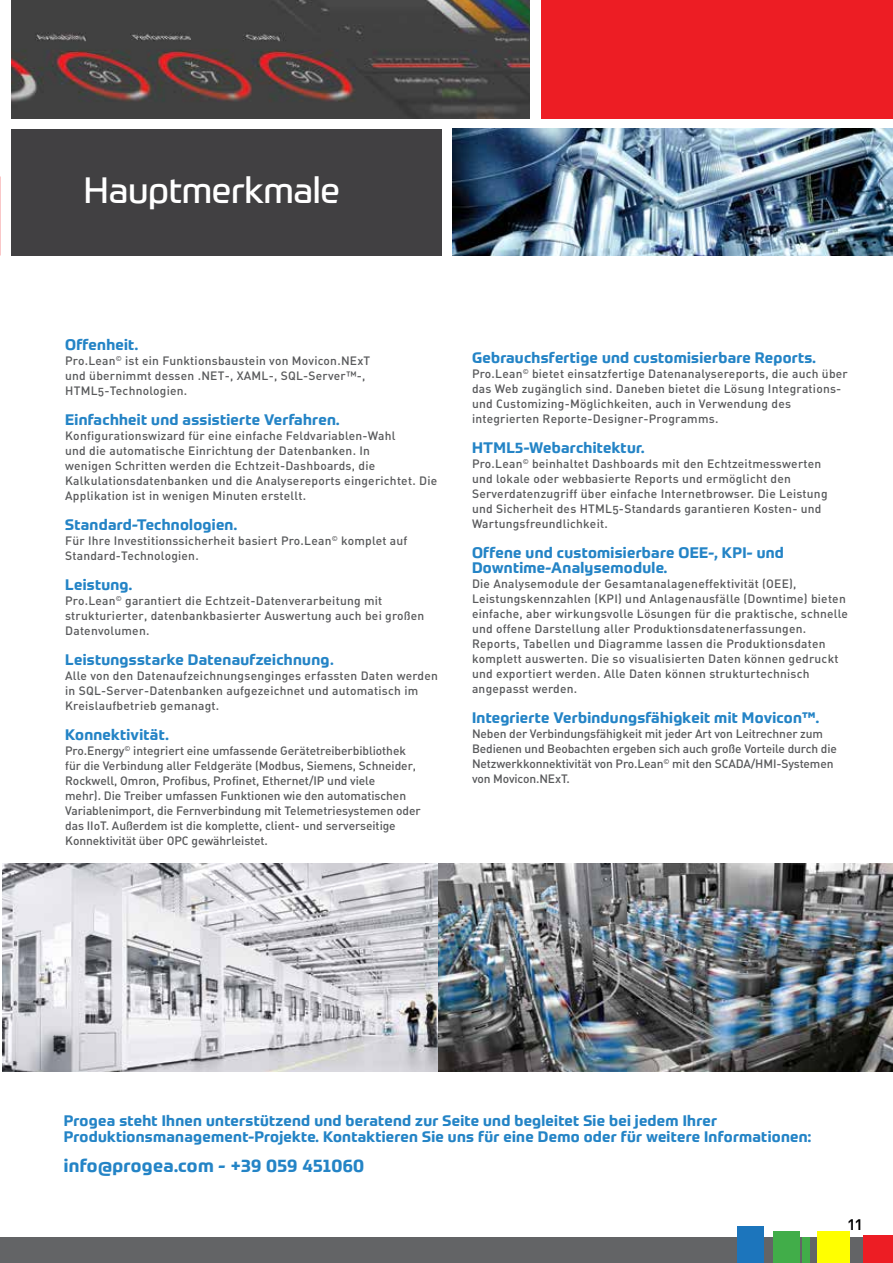
<style>
.page{position:relative;width:893px;height:1263px;background:#fff}
.page>*{position:absolute;margin:0;border:0;box-sizing:border-box;transform-origin:0 0}
.t1{font:36px "Prometo";letter-spacing:-.01em;color:#fff}
.t2{font:700 18px "Prometo";letter-spacing:.02em;color:#2484c6}
.t3{font:18px "DIN Medium Alternate";color:#000}
.t4{font:700 15px/15px "Prometo";letter-spacing:.02em;color:#2484c6}
.t5{font:12px/15px "DIN Medium Alternate";letter-spacing:.02em;color:#58595b}
.t6{font:12px/15px "DIN Medium Alternate";letter-spacing:-.005em;color:#58595b}
.t7{font:12px/15px "DIN Medium Alternate";letter-spacing:-.01em;color:#58595b}
.s1{font-family:"DIN Bold Alternate";font-weight:400}
</style>
<div class="page">
<div style="left:0;top:1237px;width:893px;height:26px;background:#636466"></div>
<div style="left:738px;top:1226px;width:26px;height:37px;background:#1c75bc"></div>
<div style="left:773px;top:1231px;width:26px;height:32px;background:#41ad49"></div>
<div style="left:802px;top:1237px;width:8px;height:26px;background:#41ad49"></div>
<div style="left:817px;top:1231px;width:33px;height:32px;background:#ff0"></div>
<div style="left:862px;top:1235px;width:31px;height:28px;background:#ed1d24"></div>
<div style="left:11px;top:129px;width:431px;height:126px;background:#414042"></div>
<img style="left:11px;top:0;width:518px;height:118px">
<img style="left:453px;top:129px;width:440px;height:126px">
<div style="left:541px;top:0;width:352px;height:118px;background:#ed1d24"></div>
<img style="left:3px;top:863px;width:890px;height:208px">
<h1 class="t1" style="left:84px;top:169px;width:258px">Hauptmerkmale</h1>
<p class="t4" style="left:65px;top:337px;width:75px">Offenheit.</p>
<p class="t5" style="left:65px;top:352px;width:307px">Pro.Lean<sup>©</sup> ist ein Funktionsbaustein von Movicon.NExT und übernimmt dessen .NET-, XAML-, SQL-Server™-,<br>HTML5-Technologien.</p>
<p class="t4" style="left:65px;top:412px;width:276px">Einfachheit und assistierte Verfahren.</p>
<p class="t5" style="left:65px;top:427px;width:374px">Konfigurationswizard für eine einfache Feldvariablen-Wahl<br>und die automatische Einrichtung der Datenbanken. In<br>wenigen Schritten werden die Echtzeit-Dashboards, die Kalkulationsdatenbanken und die Analysereports eingerichtet. Die Applikation ist in wenigen Minuten erstellt.</p>
<p class="t4" style="left:65px;top:517px;width:173px">Standard-Technologien.</p>
<p class="t5" style="left:65px;top:532px;width:344px">Für Ihre Investitionssicherheit basiert Pro.Lean<sup>©</sup> komplet auf<br>Standard-Technologien.</p>
<p class="t4" style="left:65px;top:577px;width:69px">Leistung.</p>
<p class="t5" style="left:65px;top:592px;width:361px">Pro.Lean<sup>©</sup> garantiert die Echtzeit-Datenverarbeitung mit strukturierter, datenbankbasierter Auswertung auch bei großen<br>Datenvolumen.</p>
<p class="t4" style="left:65px;top:652px;width:271px">Leistungsstarke Datenaufzeichnung<span class="s1">.</span></p>
<p class="t5" style="left:65px;top:667px;width:374px">Alle von den Datenaufzeichnungsenginges erfassten Daten werden in SQL-Server-Datenbanken aufgezeichnet und automatisch im<br>Kreislaufbetrieb gemanagt.</p>
<p class="t4" style="left:65px;top:727px;width:105px">Konnektivität.</p>
<p class="t6" style="left:65px;top:742px;width:357px">Pro.Energy<sup>©</sup> integriert eine umfassende Gerätetreiberbibliothek für die Verbindung aller Feldgeräte (Modbus, Siemens, Schneider, Rockwell, Omron, Profibus, Profinet, Ethernet/IP und viele<br>mehr). Die Treiber umfassen Funktionen wie den automatischen Variablenimport, die Fernverbindung mit Telemetriesystemen oder das IIoT. Außerdem ist die komplette, client- und serverseitige Konnektivität über OPC gewährleistet.</p>
<p class="t4" style="left:472px;top:350px;width:345px">Gebrauchsfertige und customisierbare Reports.</p>
<p class="t5" style="left:472px;top:366px;width:377px">Pro.Lean<sup>©</sup> bietet einsatzfertige Datenanalysereports, die auch über das Web zugänglich sind. Daneben bietet die Lösung Integrations&shy;und Customizing-Möglichkeiten, auch in Verwendung des integrierten Reporte-Designer-Programms.</p>
<p class="t4" style="left:472px;top:440px;width:174px">HTML5-Webarchitektur.</p>
<p class="t5" style="left:472px;top:456px;width:357px">Pro.Lean<sup>©</sup> beinhaltet Dashboards mit den Echtzeitmesswerten und lokale oder webbasierte Reports und ermöglicht den Serverdatenzugriff über einfache Internetbrowser. Die Leistung und Sicherheit des HTML5-Standards garantieren Kosten- und Wartungsfreundlichkeit.</p>
<p class="t4" style="left:472px;top:545px;width:313px">Offene und customisierbare OEE-, KPI- und<br>Downtime-Analysemodule.</p>
<p class="t5" style="left:472px;top:576px;width:377px">Die Analysemodule der Gesamtanalageneffektivität (OEE), Leistungskennzahlen (KPI) und Anlagenausfälle (Downtime) bieten einfache, aber wirkungsvolle Lösungen für die praktische, schnelle und offene Darstellung aller Produktionsdatenerfassungen.<br>Reports, Tabellen und Diagramme lassen die Produktionsdaten komplett auswerten. Die so visualisierten Daten können gedruckt und exportiert werden. Alle Daten können strukturtechnisch angepasst werden.</p>
<p class="t4" style="left:472px;top:710px;width:349px">Integrierte Verbindungsfähigkeit mit Movicon™.</p>
<p class="t7" style="left:472px;top:726px;width:366px">Neben der Verbindungsfähigkeit mit jeder Art von Leitrechner zum Bedienen und Beobachten ergeben sich auch große Vorteile durch die Netzwerkkonnektivität von Pro.Lean<sup>©</sup> mit den SCADA/HMI-Systemen von Movicon.NExT.</p>
<p class="t4" style="left:64px;top:1112px;width:749px;line-height:16.5px">Progea steht Ihnen unterstützend und beratend zur Seite und begleitet Sie bei jedem Ihrer<br>Produktionsmanagement-Projekte. Kontaktieren Sie uns für eine Demo oder für weitere Informationen:</p>
<h2 class="t2" style="left:64px;top:1154px;width:302px">info@progea.com - +39 059 451060</h2>
<h2 class="t3" style="left:848px;top:1212px;width:16px">11</h2>
</div>
